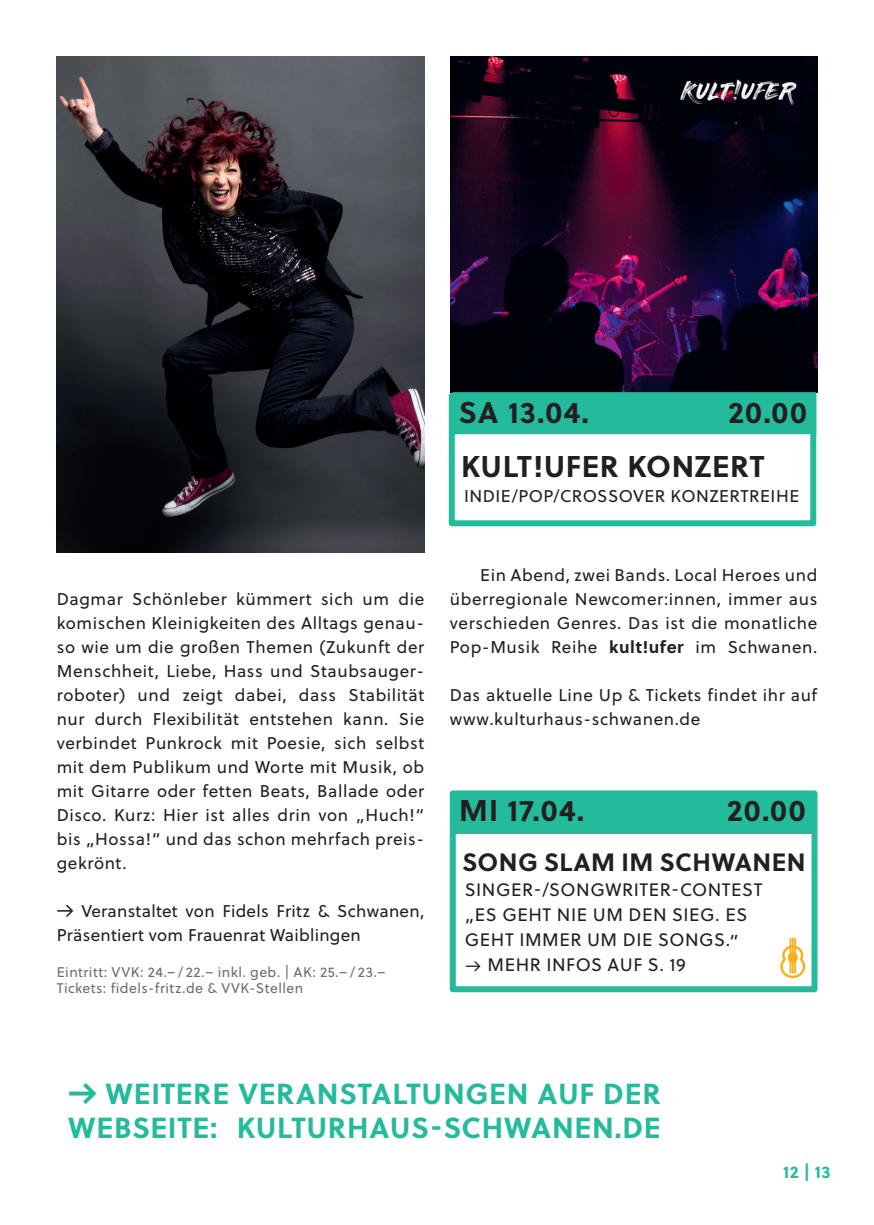
<style>
.page{position:relative;width:874px;height:1225px;background:#fff}
.page>*{position:absolute;margin:0;border:0;box-sizing:border-box;transform-origin:0 0}
.t1{font:700 30px/54px "Soleil";letter-spacing:.02em;color:#231f20}
.t2{font:700 29px/34px "Soleil";letter-spacing:.025em;color:#24bb9d}
.t3{font:700 25px "Soleil";letter-spacing:.02em;color:#231f20}
.t4{font:24px "Painting With Chocolate";letter-spacing:-.04em;color:#fff}
.t5{font:18px/25px "Soleil";letter-spacing:.03em;color:#231f20}
.t6{font:17px/24px "Soleil";letter-spacing:.035em;color:#231f20;text-align:justify}
.t7{font:17px/24px "Soleil";letter-spacing:.015em;color:#231f20}
.t8{font:700 17px "Soleil";color:#24bb9d}
.t9{font:14px/16px "Soleil";letter-spacing:.03em;color:#6c6d70}
.s1{font-weight:700}
</style>
<div class="page">
<img style="left:450px;top:57px;width:367px;height:335px">
<div style="left:448px;top:393px;width:367px;height:133px;border:6px solid #24bb9d"></div>
<div style="left:452px;top:392px;width:363px;height:42px;background:#24bb9d"></div>
<img style="left:57px;top:57px;width:367px;height:495px">
<div style="left:449px;top:790px;width:368px;height:202px;border:6px solid #24bb9d"></div>
<div style="left:453px;top:795px;width:361px;height:38px;background:#24bb9d"></div>
<hr style="left:789px;top:938px;width:2px;height:35px;background:#faaf18">
<hr style="left:791px;top:938px;width:2px;height:35px;background:#faaf18">
<hr style="left:793px;top:938px;width:2px;height:35px;background:#faaf18">
<svg style="left:780px;top:944px;width:26px;height:35px"></svg>
<h3 class="t4" style="left:680px;top:76px;width:115px">KULT!UFER</h3>
<h1 class="t1" style="left:458px;top:384px;width:132px">SA 13.04.</h1>
<h1 class="t1" style="left:461px;top:384px;width:347px;text-indent:267px">20.00<br>KULT!UFER KONZERT</h1>
<p class="t6" style="left:464px;top:483px;width:336px">INDIE/POP/CROSSOVER KONZERTREIHE</p>
<p class="t6" style="left:57px;top:586px;width:369px">Dagmar Schönleber kümmert sich um die komischen Kleinigkeiten des Alltags genau&shy;so wie um die großen Themen (Zukunft der Menschheit, Liebe, Hass und Staubsauger&shy;roboter) und zeigt dabei, dass Stabilität nur durch Flexibilität entstehen kann. Sie verbindet Punkrock mit Poesie, sich selbst mit dem Publikum und Worte mit Musik, ob mit Gitarre oder fetten Beats, Ballade oder Disco. Kurz: Hier ist alles drin von „Huch!“ bis „Hossa!“ und das schon mehrfach preis&shy;gekrönt.</p>
<p class="t7" style="left:57px;top:898px;width:369px">-&gt; Veranstaltet von Fidels Fritz &amp; Schwanen,<br>Präsentiert vom Frauenrat Waiblingen</p>
<p class="t9" style="left:57px;top:963px;width:330px">Eintritt: VVK: 24.– / 22.– inkl. geb. | AK: 25.– / 23.–<br>Tickets: fidels-fritz.de &amp; VVK-Stellen</p>
<p class="t6" style="left:449px;top:562px;width:369px;text-indent:30px">Ein Abend, zwei Bands. Local Heroes und überregionale Newcomer:innen, immer aus verschieden Genres. Das ist die monatliche Pop-Musik Reihe <span class="s1">kult!ufer</span> im Schwanen.</p>
<p class="t6" style="left:449px;top:682px;width:369px">Das aktuelle Line Up &amp; Tickets findet ihr auf www.kulturhaus-schwanen.de</p>
<h1 class="t1" style="left:459px;top:782px;width:126px">MI 17.04.</h1>
<h1 class="t1" style="left:726px;top:782px;width:80px">20.00</h1>
<h3 class="t3" style="left:462px;top:843px;width:345px">SONG SLAM IM SCHWANEN</h3>
<p class="t5" style="left:464px;top:877px;width:299px">SINGER-/SONGWRITER-CONTEST „ES GEHT NIE UM DEN SIEG. ES<br>GEHT IMMER UM DIE SONGS.”</p>
<p class="t5" style="left:464px;top:952px;width:222px">→ MEHR INFOS AUF S. 19</p>
<h2 class="t2" style="left:68px;top:1075px;width:594px">-&gt; WEITERE VERANSTALTUNGEN AUF DER<br>WEBSEITE: KULTURHAUS-SCHWANEN.DE</h2>
<p class="t8" style="left:782px;top:1159px;width:49px">12 | 13</p>
</div>
